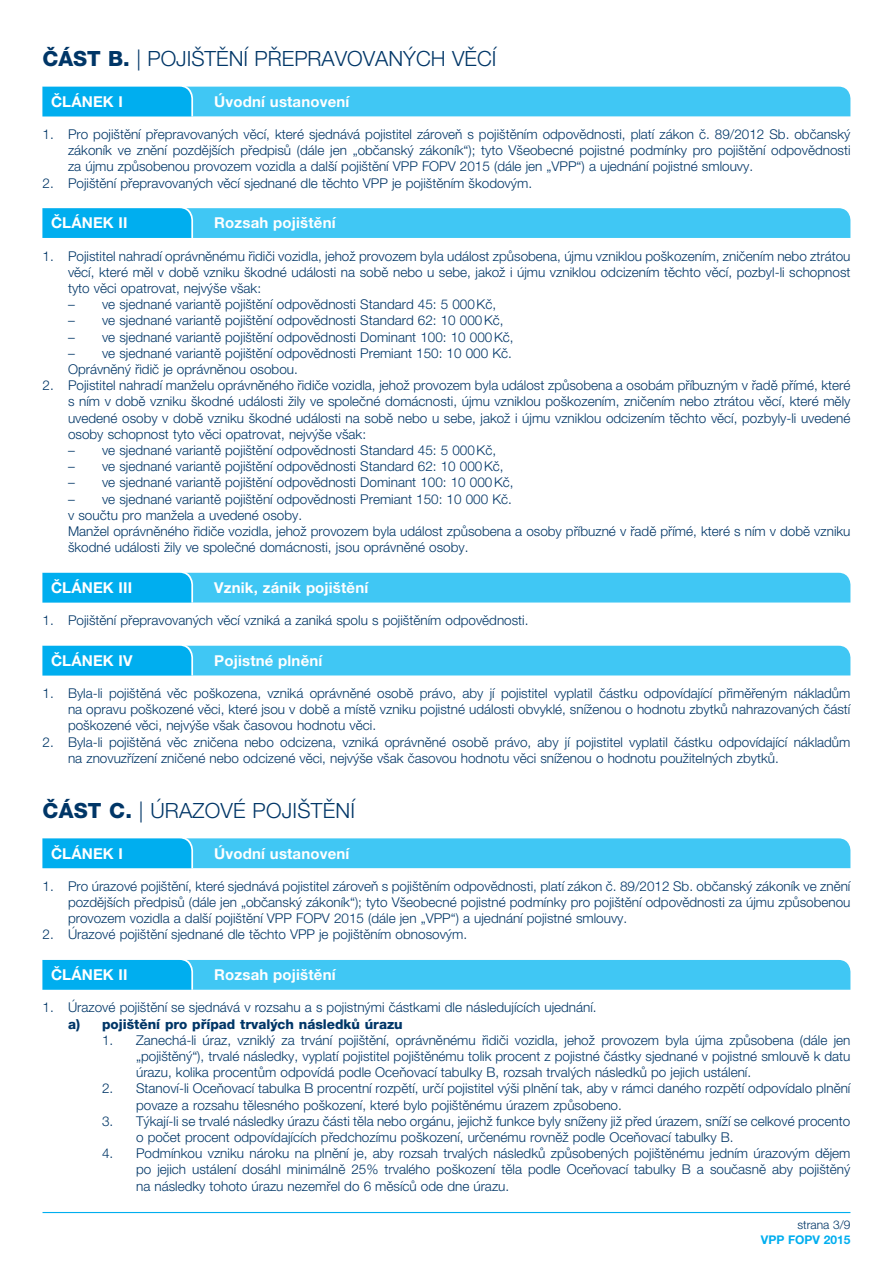
<style>
.page{position:relative;width:893px;height:1263px;background:#fff}
.page>*{position:absolute;margin:0;border:0;box-sizing:border-box;transform-origin:0 0}
.t1{font:300 21px "Helvetica Neue LT Pro";color:#003667}
.t2{font:700 15px "Helvetica Neue LT Pro";letter-spacing:.01em;color:#fff}
.t3{font:300 13.5px/16.2px "Helvetica Neue LT Pro";color:#003667;text-align:justify}
.t4{font:800 13.5px "Helvetica Neue LT Pro";color:#003667}
.t5{font:700 12px "Helvetica Neue LT Pro";color:#00aeef}
.t6{font:300 12px "Helvetica Neue LT Pro";color:#003667}
.s1{font-weight:800}
</style>
<div class="page">
<hr style="left:43px;top:1212px;width:807px;height:1px;background:#00aeef">
<svg style="left:43px;top:86px;width:807px;height:30px;background:#38c3f3"></svg>
<svg style="left:43px;top:208px;width:807px;height:30px;background:#36c2f3"></svg>
<svg style="left:43px;top:572px;width:807px;height:30px;background:#39c4f3"></svg>
<svg style="left:43px;top:645px;width:807px;height:30px;background:#39c3f3"></svg>
<svg style="left:43px;top:838px;width:807px;height:30px;background:#37c3f3"></svg>
<svg style="left:43px;top:959px;width:807px;height:31px;background:#3cc4f3"></svg>
<h1 class="t1" style="left:43px;top:46px;width:455px"><span class="s1">ČÁST B.</span> | POJIŠTĚNÍ PŘEPRAVOVANÝCH VĚCÍ</h1>
<p class="t2" style="left:51px;top:92px;width:74px">ČLÁNEK I</p>
<p class="t2" style="left:214px;top:92px;width:137px">Úvodní ustanovení</p>
<p class="t3" style="left:68px;top:126px;width:784px;text-indent:-26px">1. Pro pojištění přepravovaných věcí, které sjednává pojistitel zároveň s pojištěním odpovědnosti, platí zákon č. 89/2012 Sb. občanský zákoník ve znění pozdějších předpisů (dále jen „občanský zákoník“); tyto Všeobecné pojistné podmínky pro pojištění odpovědnosti za újmu způsobenou provozem vozidla a další pojištění VPP FOPV 2015 (dále jen „VPP“) a ujednání pojistné smlouvy.</p>
<p class="t3" style="left:43px;top:174px;width:488px">2. Pojištění přepravovaných věcí sjednané dle těchto VPP je pojištěním škodovým.</p>
<p class="t2" style="left:51px;top:214px;width:78px">ČLÁNEK II</p>
<p class="t2" style="left:214px;top:214px;width:123px">Rozsah pojištění</p>
<p class="t3" style="left:68px;top:247px;width:784px;text-indent:-26px">1. Pojistitel nahradí oprávněnému řidiči vozidla, jehož provozem byla událost způsobena, újmu vzniklou poškozením, zničením nebo ztrátou věcí, které měl v době vzniku škodné události na sobě nebo u sebe, jakož i újmu vzniklou odcizením těchto věcí, pozbyl-li schopnost tyto věci opatrovat, nejvýše však:</p>
<p class="t3" style="left:68px;top:296px;width:430px">– ve sjednané variantě pojištění odpovědnosti Standard 45: 5 000Kč,</p>
<p class="t3" style="left:68px;top:312px;width:437px">– ve sjednané variantě pojištění odpovědnosti Standard 62: 10 000Kč,</p>
<p class="t3" style="left:68px;top:328px;width:447px">– ve sjednané variantě pojištění odpovědnosti Dominant 100: 10 000Kč,</p>
<p class="t3" style="left:68px;top:345px;width:443px">– ve sjednané variantě pojištění odpovědnosti Premiant 150: 10 000 Kč.<br>Oprávněný řidič je oprávněnou osobou.</p>
<p class="t3" style="left:68px;top:377px;width:784px;text-indent:-26px">2. Pojistitel nahradí manželu oprávněného řidiče vozidla, jehož provozem byla událost způsobena a osobám příbuzným v řadě přímé, které s ním v době vzniku škodné události žily ve společné domácnosti, újmu vzniklou poškozením, zničením nebo ztrátou věcí, které měly uvedené osoby v době vzniku škodné události na sobě nebo u sebe, jakož i újmu vzniklou odcizením těchto věcí, pozbyly-li uvedené osoby schopnost tyto věci opatrovat, nejvýše však:</p>
<p class="t3" style="left:68px;top:442px;width:430px">– ve sjednané variantě pojištění odpovědnosti Standard 45: 5 000Kč,</p>
<p class="t3" style="left:68px;top:458px;width:437px">– ve sjednané variantě pojištění odpovědnosti Standard 62: 10 000Kč,</p>
<p class="t3" style="left:68px;top:474px;width:447px">– ve sjednané variantě pojištění odpovědnosti Dominant 100: 10 000Kč,</p>
<p class="t3" style="left:68px;top:490px;width:784px;text-align:left">– ve sjednané variantě pojištění odpovědnosti Premiant 150: 10 000 Kč.<br>v součtu pro manžela a uvedené osoby.<br>Manžel oprávněného řidiče vozidla, jehož provozem byla událost způsobena a osoby příbuzné v řadě přímé, které s ním v době vzniku škodné události žily ve společné domácnosti, jsou oprávněné osoby.</p>
<p class="t2" style="left:51px;top:578px;width:83px">ČLÁNEK III</p>
<p class="t2" style="left:214px;top:578px;width:155px">Vznik, zánik pojištění</p>
<p class="t3" style="left:43px;top:612px;width:485px">1. Pojištění přepravovaných věcí vzniká a zaniká spolu s pojištěním odpovědnosti.</p>
<p class="t2" style="left:51px;top:651px;width:83px">ČLÁNEK IV</p>
<p class="t2" style="left:214px;top:651px;width:110px">Pojistné plnění</p>
<p class="t3" style="left:68px;top:685px;width:784px;text-indent:-26px">1. Byla-li pojištěná věc poškozena, vzniká oprávněné osobě právo, aby jí pojistitel vyplatil částku odpovídající přiměřeným nákladům na opravu poškozené věci, které jsou v době a místě vzniku pojistné události obvyklé, sníženou o hodnotu zbytků nahrazovaných částí poškozené věci, nejvýše však časovou hodnotu věci.</p>
<p class="t3" style="left:68px;top:733px;width:784px;text-indent:-26px">2. Byla-li pojištěná věc zničena nebo odcizena, vzniká oprávněné osobě právo, aby jí pojistitel vyplatil částku odpovídající nákladům na znovuzřízení zničené nebo odcizené věci, nejvýše však časovou hodnotu věci sníženou o hodnotu použitelných zbytků.</p>
<h1 class="t1" style="left:43px;top:797px;width:314px"><span class="s1">ČÁST C.</span> | ÚRAZOVÉ POJIŠTĚNÍ</h1>
<p class="t2" style="left:51px;top:844px;width:74px">ČLÁNEK I</p>
<p class="t2" style="left:214px;top:844px;width:137px">Úvodní ustanovení</p>
<p class="t3" style="left:68px;top:877px;width:784px;text-indent:-26px">1. Pro úrazové pojištění, které sjednává pojistitel zároveň s pojištěním odpovědnosti, platí zákon č. 89/2012 Sb. občanský zákoník ve znění pozdějších předpisů (dále jen „občanský zákoník“); tyto Všeobecné pojistné podmínky pro pojištění odpovědnosti za újmu způsobenou provozem vozidla a další pojištění VPP FOPV 2015 (dále jen „VPP“) a ujednání pojistné smlouvy.</p>
<p class="t3" style="left:43px;top:926px;width:423px">2. Úrazové pojištění sjednané dle těchto VPP je pojištěním obnosovým.</p>
<p class="t2" style="left:51px;top:965px;width:78px">ČLÁNEK II</p>
<p class="t2" style="left:214px;top:965px;width:123px">Rozsah pojištění</p>
<p class="t3" style="left:43px;top:999px;width:553px">1. Úrazové pojištění se sjednává v rozsahu a s pojistnými částkami dle následujících ujednání.</p>
<p class="t4" style="left:68px;top:1016px;width:336px">a) pojištění pro případ trvalých následků úrazu</p>
<p class="t3" style="left:136px;top:1031px;width:716px;text-indent:-34px">1. Zanechá-li úraz, vzniklý za trvání pojištění, oprávněnému řidiči vozidla, jehož provozem byla újma způsobena (dále jen „pojištěný“), trvalé následky, vyplatí pojistitel pojištěnému tolik procent z pojistné částky sjednané v pojistné smlouvě k datu úrazu, kolika procentům odpovídá podle Oceňovací tabulky B, rozsah trvalých následků po jejich ustálení.</p>
<p class="t3" style="left:136px;top:1080px;width:716px;text-indent:-34px">2. Stanoví-li Oceňovací tabulka B procentní rozpětí, určí pojistitel výši plnění tak, aby v rámci daného rozpětí odpovídalo plnění povaze a rozsahu tělesného poškození, které bylo pojištěnému úrazem způsobeno.</p>
<p class="t3" style="left:136px;top:1112px;width:716px;text-indent:-34px">3. Týkají-li se trvalé následky úrazu části těla nebo orgánu, jejichž funkce byly sníženy již před úrazem, sníží se celkové procento o počet procent odpovídajících předchozímu poškození, určenému rovněž podle Oceňovací tabulky B.</p>
<p class="t3" style="left:136px;top:1145px;width:716px;text-indent:-34px">4. Podmínkou vzniku nároku na plnění je, aby rozsah trvalých následků způsobených pojištěnému jedním úrazovým dějem po jejich ustálení dosáhl minimálně 25% trvalého poškození těla podle Oceňovací tabulky B a současně aby pojištěný na následky tohoto úrazu nezemřel do 6 měsíců ode dne úrazu.</p>
<p class="t6" style="left:797px;top:1218px;width:55px">strana 3/9</p>
<p class="t5" style="left:761px;top:1232px;width:91px">VPP FOPV 2015</p>
</div>
